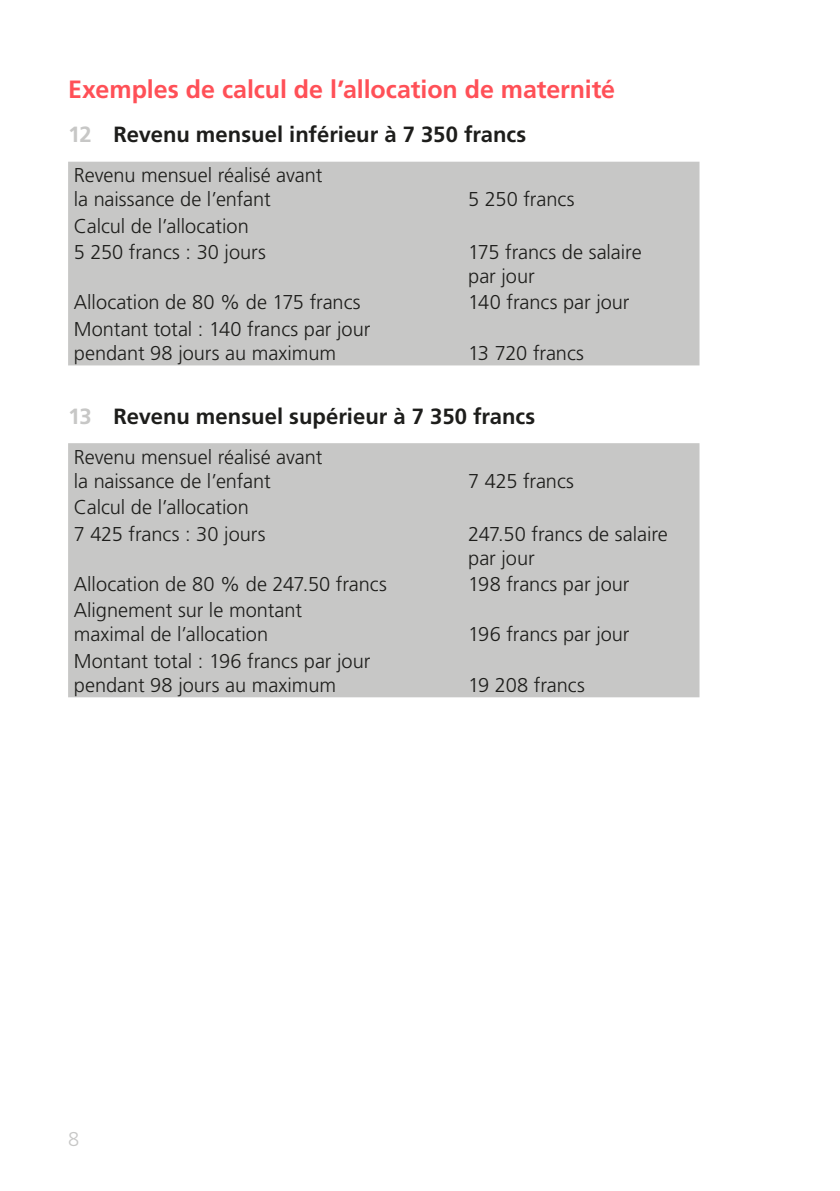
<style>
.page{position:relative;width:840px;height:1191px;background:#fff}
.page>*{position:absolute;margin:0;border:0;box-sizing:border-box;transform-origin:0 0}
.Texttitel{font:700 25px "Frutiger";letter-spacing:-.005em;color:#ff5057}
.t1{font:700 22px "Frutiger";color:#1d1d1b}
.Grundtext{font:300 20px/24px "Frutiger";letter-spacing:-.005em;color:#1d1d1b}
.t2{font:300 20px "Frutiger";color:#c7c7c6}
.s1{color:#c7c7c6}
</style>
<div class="page">
<div style="left:68px;top:162px;width:631px;height:203px;background:#c7c7c6"></div>
<div style="left:68px;top:443px;width:631px;height:254px;background:#c7c7c6"></div>
<p class="Texttitel" style="left:68px;top:75px;width:548px">Exemples de calcul de l’allocation de maternité</p>
<p class="t1" style="left:68px;top:122px;width:459px"><span class="s1">12</span> Revenu mensuel inférieur à 7 350 francs</p>
<p class="Grundtext" style="left:74px;top:164px;width:250px">Revenu mensuel réalisé avant la naissance de l’enfant</p>
<p class="Grundtext" style="left:468px;top:188px;width:108px">5 250 francs</p>
<p class="Grundtext" style="left:74px;top:214px;width:176px">Calcul de l’allocation</p>
<p class="Grundtext" style="left:74px;top:240px;width:193px">5 250 francs : 30 jours</p>
<p class="Grundtext" style="left:468px;top:240px;width:175px">175 francs de salaire par jour</p>
<p class="Grundtext" style="left:74px;top:291px;width:288px">Allocation de 80 % de 175 francs</p>
<p class="Grundtext" style="left:468px;top:291px;width:163px">140 francs par jour</p>
<p class="Grundtext" style="left:74px;top:317px;width:298px">Montant total : 140 francs par jour pendant 98 jours au maximum</p>
<p class="Grundtext" style="left:468px;top:341px;width:117px">13 720 francs</p>
<p class="t1" style="left:68px;top:403px;width:468px"><span class="s1">13</span> Revenu mensuel supérieur à 7 350 francs</p>
<p class="Grundtext" style="left:74px;top:445px;width:250px">Revenu mensuel réalisé avant la naissance de l’enfant</p>
<p class="Grundtext" style="left:468px;top:469px;width:107px">7 425 francs</p>
<p class="Grundtext" style="left:74px;top:495px;width:176px">Calcul de l’allocation</p>
<p class="Grundtext" style="left:74px;top:522px;width:193px">7 425 francs : 30 jours</p>
<p class="Grundtext" style="left:468px;top:522px;width:201px">247.50 francs de salaire par jour</p>
<p class="Grundtext" style="left:74px;top:572px;width:314px">Allocation de 80 % de 247.50 francs</p>
<p class="Grundtext" style="left:468px;top:572px;width:163px">198 francs par jour</p>
<p class="Grundtext" style="left:74px;top:598px;width:230px">Alignement sur le montant maximal de l’allocation</p>
<p class="Grundtext" style="left:468px;top:622px;width:163px">196 francs par jour</p>
<p class="Grundtext" style="left:74px;top:649px;width:298px">Montant total : 196 francs par jour pendant 98 jours au maximum</p>
<p class="Grundtext" style="left:468px;top:673px;width:118px">19 208 francs</p>
<p class="t2" style="left:68px;top:1127px;width:13px">8</p>
</div>
